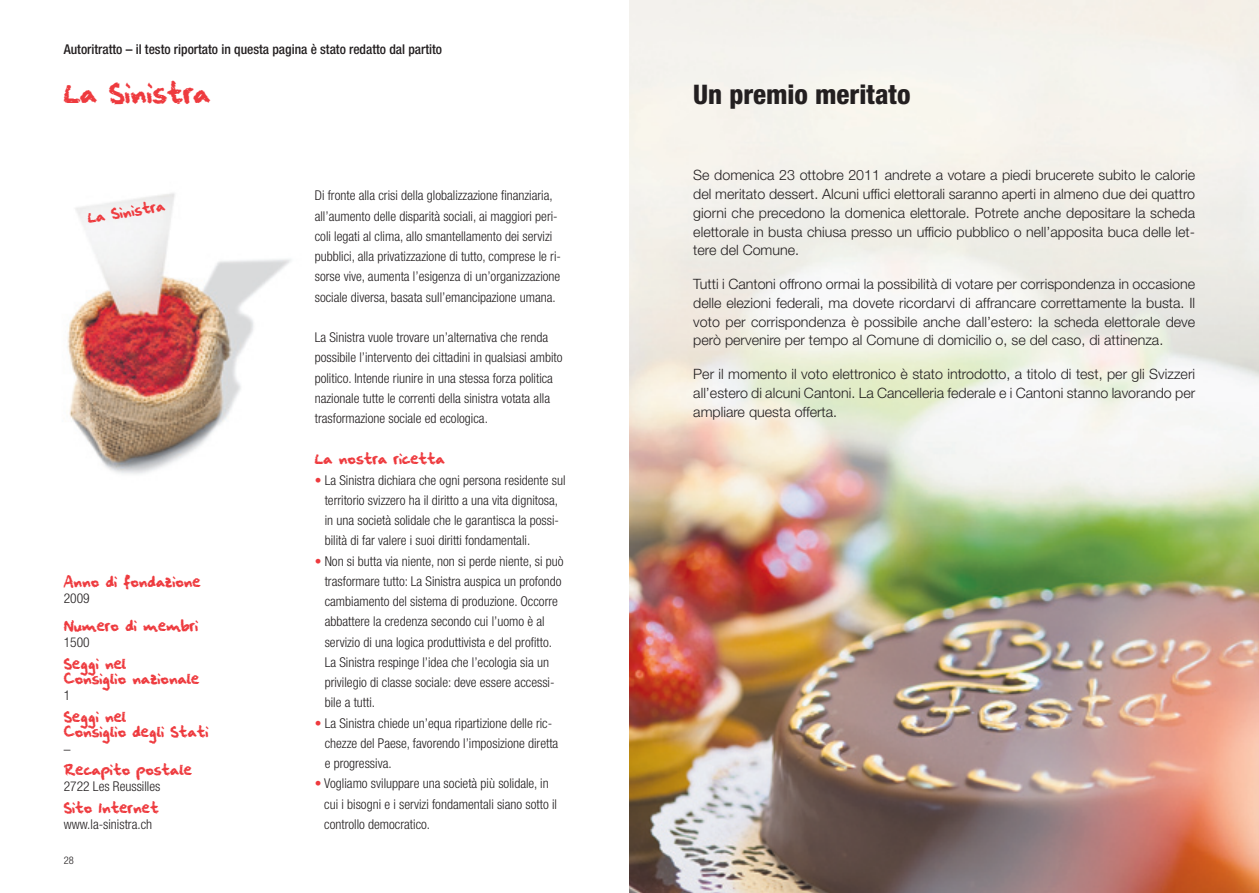
<style>
.page{position:relative;width:1259px;height:893px;background:#fff}
.page>*{position:absolute;margin:0;border:0;box-sizing:border-box;transform-origin:0 0}
.t1{font:800 condensed 27px "Helvetica Neue LT Std";color:#231f20}
.t2{font:23.85px "squeakychalksound";color:#ee3a3e}
.t3{font:300 14.25px/18.8px "Helvetica Neue LT Std";color:#231f20;text-align:justify}
.t4{font:300 condensed 13.5px/20.2px "Helvetica Neue LT Std";color:#231f20}
.t5{font:500 condensed 13.5px "Helvetica Neue LT Std";color:#231f20}
.t6{font:12.75px/15.3px "squeakychalksound";color:#ee3a3e}
.t7{font:300 condensed 10.5px "Helvetica Neue LT Std";color:#231f20}
.s1{color:#ee3a3e}
</style>
<div class="page">
<img style="left:629px;top:0;width:630px;height:893px">
<img style="left:67px;top:193px;width:224px;height:281px">
<p class="t5" style="left:64px;top:41px;width:380px">Autoritratto – il testo riportato in questa pagina è stato redatto dal partito</p>
<h2 class="t2" style="left:64px;top:81px;width:148px">La Sinistra</h2>
<p class="t6" style="left:86px;top:211px;width:80px;rotate:-9deg">La Sinistra</p>
<p class="t6" style="left:64px;top:575px;width:138px">Anno di fondazione</p>
<p class="t4" style="left:64px;top:588px;width:27px">2009</p>
<p class="t6" style="left:64px;top:619px;width:136px">Numero di membri</p>
<p class="t4" style="left:64px;top:632px;width:27px">1500</p>
<p class="t6" style="left:64px;top:657px;width:137px">Seggi nel<br>Consiglio nazionale</p>
<p class="t4" style="left:64px;top:685px;width:8px">1</p>
<p class="t6" style="left:64px;top:710px;width:146px">Seggi nel<br>Consiglio degli Stati</p>
<p class="t4" style="left:64px;top:738px;width:8px">–</p>
<p class="t6" style="left:64px;top:763px;width:130px">Recapito postale</p>
<p class="t4" style="left:64px;top:776px;width:98px">2722 Les Reussilles</p>
<p class="t6" style="left:64px;top:801px;width:96px">Sito Internet</p>
<p class="t4" style="left:64px;top:814px;width:90px">www.la-sinistra.ch</p>
<p class="t7" style="left:64px;top:855px;width:12px">28</p>
<p class="t4" style="left:315px;top:185px;width:248px">Di fronte alla crisi della globalizzazione finanziaria, all’aumento delle disparità sociali, ai maggiori peri&shy;coli legati al clima, allo smantellamento dei servizi pubblici, alla privatizzazione di tutto, comprese le ri&shy;sorse vive, aumenta l’esigenza di un’organizzazione sociale diversa, basata sull’emancipazione umana.</p>
<p class="t4" style="left:315px;top:327px;width:249px">La Sinistra vuole trovare un’alternativa che renda possibile l’intervento dei cittadini in qualsiasi ambito politico. Intende riunire in una stessa forza politica nazionale tutte le correnti della sinistra votata alla trasformazione sociale ed ecologica.</p>
<h3 class="t6" style="left:315px;top:452px;width:132px">La nostra ricetta</h3>
<p class="t4" style="left:325px;top:469px;width:242px;text-indent:-10px"><span class="s1">•</span> La Sinistra dichiara che ogni persona residente sul territorio svizzero ha il diritto a una vita dignitosa, in una società solidale che le garantisca la possi&shy;bilità di far valere i suoi diritti fondamentali.</p>
<p class="t4" style="left:325px;top:550px;width:240px;text-indent:-10px"><span class="s1">•</span> Non si butta via niente, non si perde niente, si può trasformare tutto: La Sinistra auspica un profondo cambiamento del sistema di produzione. Occorre abbattere la credenza secondo cui l’uomo è al servizio di una logica produttivista e del profitto.<br>La Sinistra respinge l’idea che l’ecologia sia un privilegio di classe sociale: deve essere accessi&shy;bile a tutti.</p>
<p class="t4" style="left:325px;top:712px;width:235px;text-indent:-10px"><span class="s1">•</span> La Sinistra chiede un’equa ripartizione delle ric&shy;chezze del Paese, favorendo l’imposizione diretta e progressiva.</p>
<p class="t4" style="left:324px;top:773px;width:234px;text-indent:-9px"><span class="s1">•</span> Vogliamo sviluppare una società più solidale, in cui i bisogni e i servizi fondamentali siano sotto il controllo democratico.</p>
<h2 class="t1" style="left:693px;top:78px;width:219px">Un premio meritato</h2>
<p class="t3" style="left:693px;top:166px;width:503px">Se domenica 23 ottobre 2011 andrete a votare a piedi brucerete subito le calorie del meritato dessert. Alcuni uffici elettorali saranno aperti in almeno due dei quattro giorni che precedono la domenica elettorale. Potrete anche depositare la scheda elettorale in busta chiusa presso un ufficio pubblico o nell’apposita buca delle let&shy;tere del Comune.</p>
<p class="t3" style="left:693px;top:274px;width:503px">Tutti i Cantoni offrono ormai la possibilità di votare per corrispondenza in occasione delle elezioni federali, ma dovete ricordarvi di affrancare correttamente la busta. Il voto per corrispondenza è possibile anche dall’estero: la scheda elettorale deve però pervenire per tempo al Comune di domicilio o, se del caso, di attinenza.</p>
<p class="t3" style="left:693px;top:364px;width:503px">Per il momento il voto elettronico è stato introdotto, a titolo di test, per gli Svizzeri all’estero di alcuni Cantoni. La Cancelleria federale e i Cantoni stanno lavorando per ampliare questa offerta.</p>
</div>
